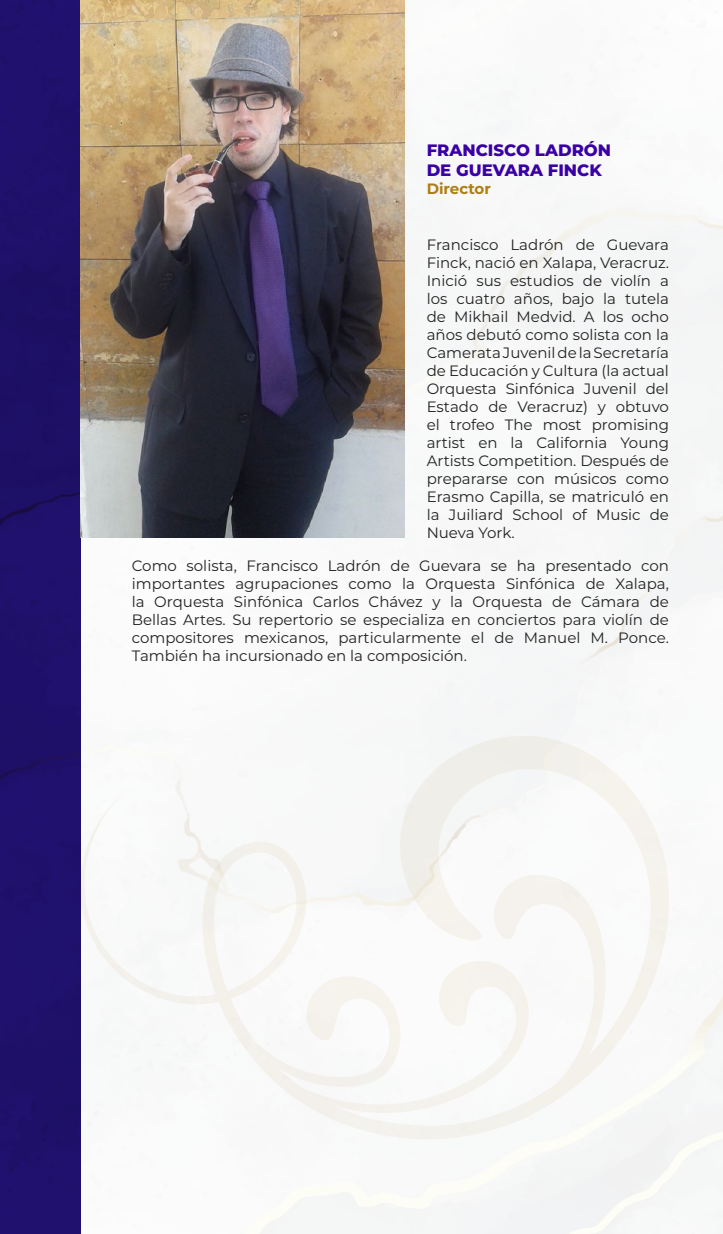
<style>
.page{position:relative;width:723px;height:1234px;background:#fff}
.page>*{position:absolute;margin:0;border:0;box-sizing:border-box;transform-origin:0 0}
.t1{font:800 16.5px/19.8px "Montserrat";color:#3a00a5}
.t2{font:15px/18px "Montserrat";color:#222;text-align:justify}
.t3{font:700 15px "Montserrat";color:#ae7e12}
</style>
<div class="page">
<div style="left:81px;top:0;width:642px;height:1233px;background:#f8f8f8"></div>
<div style="left:0;top:0;width:81px;height:1233px;background:#1f116b"></div>
<img style="left:81px;top:0;width:324px;height:537px">
<svg style="left:79px;top:736px;width:590px;height:403px"></svg>
<svg style="left:320px;top:874px;width:286px;height:260px"></svg>
<svg style="left:268px;top:960px;width:261px;height:152px"></svg>
<svg style="left:225px;top:974px;width:176px;height:113px"></svg>
<p class="t1" style="left:427px;top:140px;width:186px">FRANCISCO LADRÓN<br>DE GUEVARA FINCK</p>
<p class="t3" style="left:427px;top:178px;width:66px">Director</p>
<p class="t2" style="left:427px;top:235px;width:244px">Francisco Ladrón de Guevara Finck, nació en Xalapa, Veracruz.<br>Inició sus estudios de violín a los cuatro años, bajo la tutela de Mikhail Medvid. A los ocho años debutó como solista con la Camerata Juvenil de la Secretaría de Educación y Cultura (la actual Orquesta Sinfónica Juvenil del Estado de Veracruz) y obtuvo el trofeo The most promising artist en la California Young Artists Competition. Después de prepararse con músicos como Erasmo Capilla, se matriculó en la Juiliard School of Music de Nueva York.</p>
<p class="t2" style="left:132px;top:556px;width:539px">Como solista, Francisco Ladrón de Guevara se ha presentado con importantes agrupaciones como la Orquesta Sinfónica de Xalapa, la Orquesta Sinfónica Carlos Chávez y la Orquesta de Cámara de Bellas Artes. Su repertorio se especializa en conciertos para violín de compositores mexicanos, particularmente el de Manuel M. Ponce.<br>También ha incursionado en la composición.</p>
</div>
